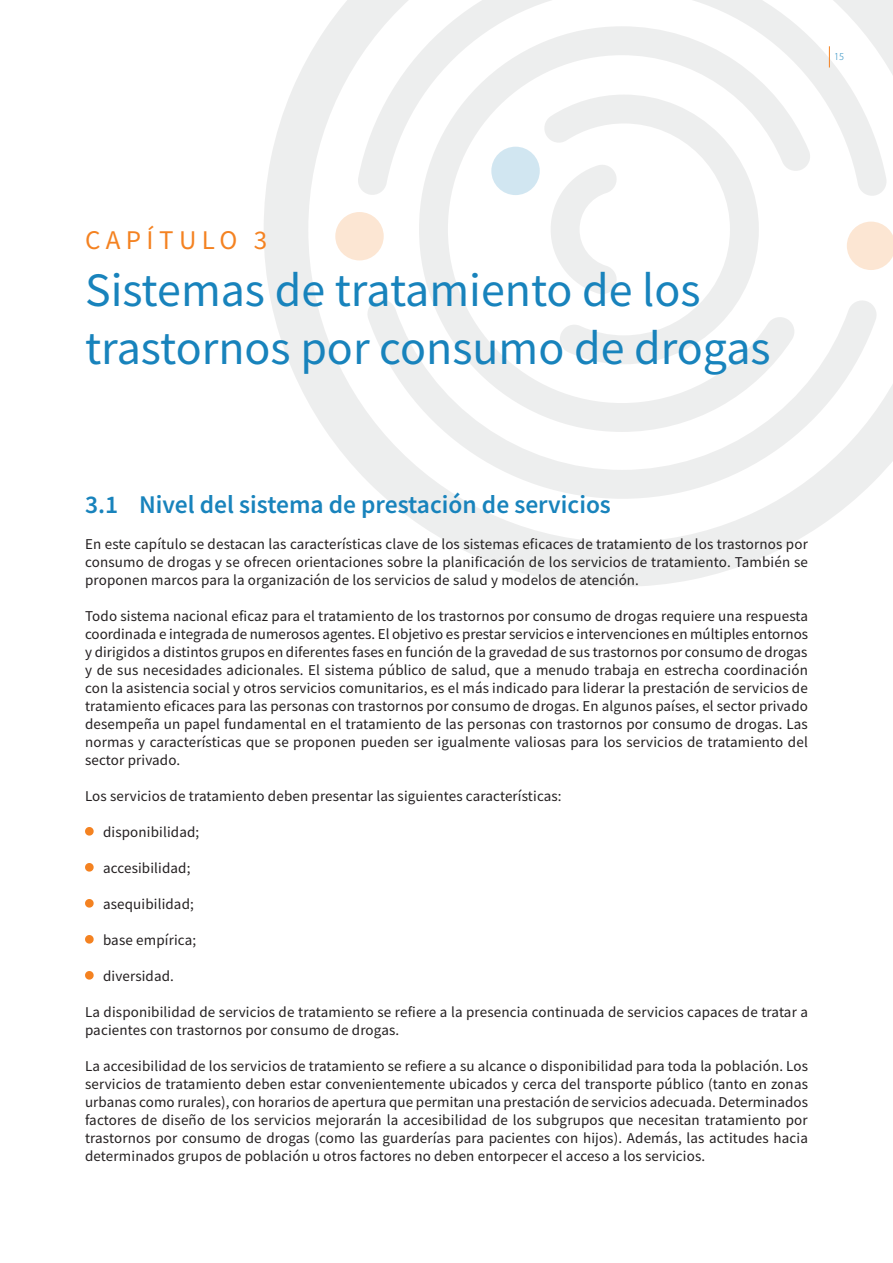
<style>
.page{position:relative;width:893px;height:1263px;background:#fff}
.page>*{position:absolute;margin:0;border:0;box-sizing:border-box;transform-origin:0 0}
.t1{font:48px/57.6px "Source Sans Pro";color:#1883bc}
.t2{font:27px "Source Sans Pro";letter-spacing:.2em;color:#f48221}
.Title_level_1_1{font:600 25.5px "Source Sans Pro";color:#1883bc}
.Body_text{font:15px/18px "Source Sans Pro";letter-spacing:.01em;color:#231f20;text-align:justify}
.Body_bullet_level_1{font:15px "Source Sans Pro";letter-spacing:.01em;color:#231f20}
.t3{font:300 10.5px "Myriad Pro";color:#1883bc}
</style>
<div class="page">
<svg style="left:264px;top:0;width:629px;height:587px"></svg>
<svg style="left:366px;top:298px;width:512px;height:201px"></svg>
<svg style="left:357px;top:0;width:531px;height:196px"></svg>
<svg style="left:419px;top:26px;width:393px;height:406px"></svg>
<svg style="left:542px;top:95px;width:217px;height:269px"></svg>
<svg style="left:551px;top:163px;width:67px;height:131px"></svg>
<div style="left:335px;top:212px;width:49px;height:48px;background:#fce6d3;border-radius:50%"></div>
<div style="left:491px;top:147px;width:49px;height:48px;background:#d1e6f1;border-radius:50%"></div>
<svg style="left:847px;top:222px;width:46px;height:48px"></svg>
<svg style="left:829px;top:46px;width:1px;height:22px"></svg>
<svg style="left:85px;top:827px;width:9px;height:8px"></svg>
<svg style="left:85px;top:863px;width:9px;height:8px"></svg>
<svg style="left:85px;top:899px;width:9px;height:8px"></svg>
<svg style="left:85px;top:935px;width:9px;height:8px"></svg>
<svg style="left:85px;top:971px;width:9px;height:8px"></svg>
<p class="t3" style="left:834px;top:51px;width:12px">15</p>
<p class="t2" style="left:85px;top:222px;width:184px">CAPÍTULO 3</p>
<p class="t1" style="left:85px;top:261px;width:687px">Sistemas de tratamiento de los trastornos por consumo de drogas</p>
<p class="Title_level_1_1" style="left:85px;top:488px;width:527px">3.1 Nivel del sistema de prestación de servicios</p>
<p class="Body_text" style="left:85px;top:535px;width:724px">En este capítulo se destacan las características clave de los sistemas eficaces de tratamiento de los trastornos por consumo de drogas y se ofrecen orientaciones sobre la planificación de los servicios de tratamiento. También se proponen marcos para la organización de los servicios de salud y modelos de atención.</p>
<p class="Body_text" style="left:85px;top:607px;width:725px">Todo sistema nacional eficaz para el tratamiento de los trastornos por consumo de drogas requiere una respuesta coordinada e integrada de numerosos agentes. El objetivo es prestar servicios e intervenciones en múltiples entornos y dirigidos a distintos grupos en diferentes fases en función de la gravedad de sus trastornos por consumo de drogas y de sus necesidades adicionales. El sistema público de salud, que a menudo trabaja en estrecha coordinación con la asistencia social y otros servicios comunitarios, es el más indicado para liderar la prestación de servicios de tratamiento eficaces para las personas con trastornos por consumo de drogas. En algunos países, el sector privado desempeña un papel fundamental en el tratamiento de las personas con trastornos por consumo de drogas. Las normas y características que se proponen pueden ser igualmente valiosas para los servicios de tratamiento del sector privado.</p>
<p class="Body_text" style="left:85px;top:787px;width:478px">Los servicios de tratamiento deben presentar las siguientes características:</p>
<p class="Body_bullet_level_1" style="left:103px;top:822px;width:98px">disponibilidad;</p>
<p class="Body_bullet_level_1" style="left:103px;top:858px;width:89px">accesibilidad;</p>
<p class="Body_bullet_level_1" style="left:103px;top:894px;width:92px">asequibilidad;</p>
<p class="Body_bullet_level_1" style="left:103px;top:930px;width:95px">base empírica;</p>
<p class="Body_bullet_level_1" style="left:103px;top:966px;width:72px">diversidad.</p>
<p class="Body_text" style="left:85px;top:1003px;width:724px">La disponibilidad de servicios de tratamiento se refiere a la presencia continuada de servicios capaces de tratar a pacientes con trastornos por consumo de drogas.</p>
<p class="Body_text" style="left:85px;top:1057px;width:724px">La accesibilidad de los servicios de tratamiento se refiere a su alcance o disponibilidad para toda la población. Los servicios de tratamiento deben estar convenientemente ubicados y cerca del transporte público (tanto en zonas urbanas como rurales), con horarios de apertura que permitan una prestación de servicios adecuada. Determinados factores de diseño de los servicios mejorarán la accesibilidad de los subgrupos que necesitan tratamiento por trastornos por consumo de drogas (como las guarderías para pacientes con hijos). Además, las actitudes hacia determinados grupos de población u otros factores no deben entorpecer el acceso a los servicios.</p>
</div>
